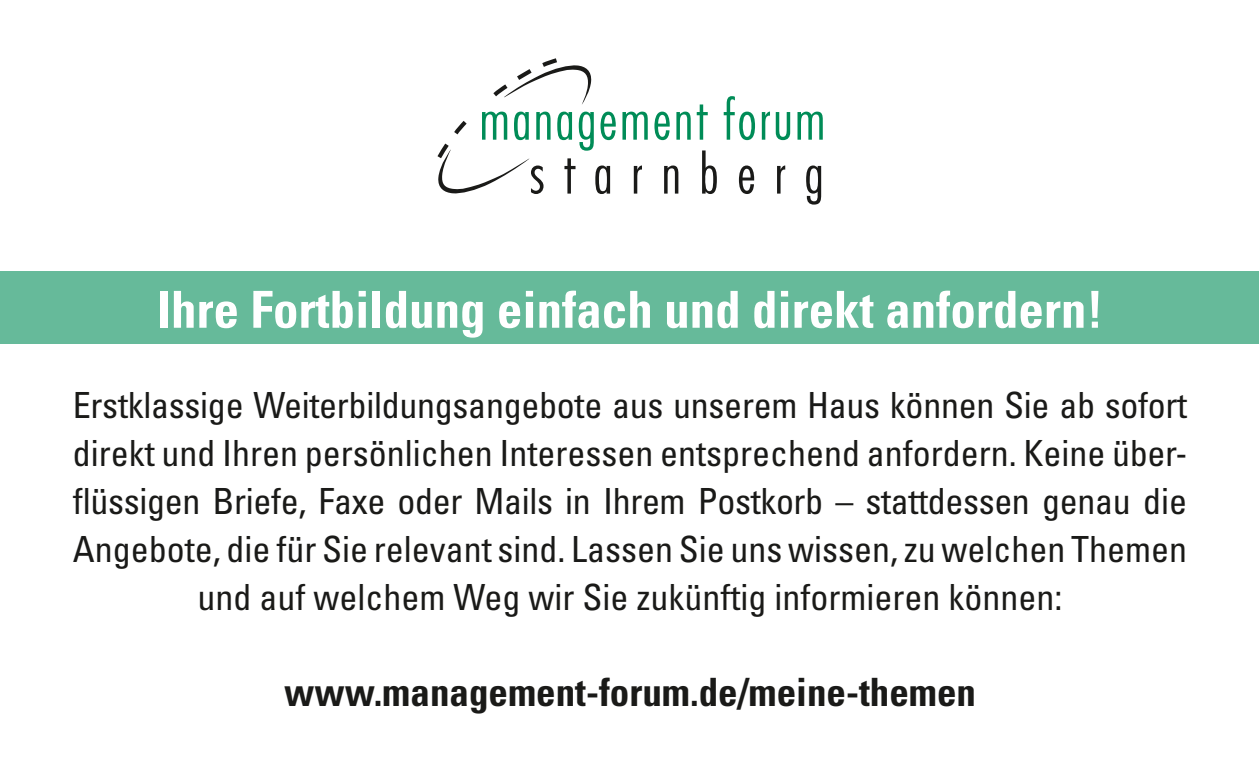
<style>
.page{position:relative;width:1259px;height:766px;background:#fff}
.page>*{position:absolute;margin:0;border:0;box-sizing:border-box;transform-origin:0 0}
.t1{font:700 condensed 51px "Univers";color:#fff}
.t2{font:700 condensed 39px "Univers";color:#1a1a18}
.t3{font:condensed 36px/48px "Univers";color:#1a1a18;text-align:center}
</style>
<div class="page">
<div style="left:0;top:271px;width:1259px;height:73px;background:#66ba9a"></div>
<svg style="left:634px;top:165px;width:8px;height:28px"></svg>
<svg style="left:664px;top:165px;width:14px;height:28px"></svg>
<svg style="left:702px;top:150px;width:15px;height:44px"></svg>
<svg style="left:739px;top:165px;width:15px;height:29px"></svg>
<svg style="left:777px;top:165px;width:8px;height:28px"></svg>
<svg style="left:806px;top:165px;width:15px;height:39px"></svg>
<svg style="left:622px;top:112px;width:26px;height:28px"></svg>
<svg style="left:654px;top:112px;width:15px;height:28px"></svg>
<svg style="left:676px;top:112px;width:14px;height:28px"></svg>
<svg style="left:697px;top:104px;width:11px;height:36px"></svg>
<svg style="left:723px;top:96px;width:32px;height:44px"></svg>
<svg style="left:762px;top:111px;width:8px;height:29px"></svg>
<svg style="left:776px;top:112px;width:14px;height:28px"></svg>
<svg style="left:797px;top:112px;width:26px;height:28px"></svg>
<svg style="left:437px;top:58px;width:179px;height:136px"></svg>
<h1 class="t1" style="left:157px;top:278px;width:948px">Ihre Fortbildung einfach und direkt anfordern!</h1>
<p class="t3" style="left:73px;top:380px;width:1116px">Erstklassige Weiterbildungsangebote aus unserem Haus können Sie ab sofort direkt und Ihren persönlichen Interessen entsprechend anfordern. Keine über&shy;flüssigen Briefe, Faxe oder Mails in Ihrem Postkorb – stattdessen genau die Angebote, die für Sie relevant sind. Lassen Sie uns wissen, zu welchen Themen und auf welchem Weg wir Sie zukünftig informieren können:</p>
<p class="t2" style="left:284px;top:668px;width:693px">www.management-forum.de/meine-themen</p>
</div>
